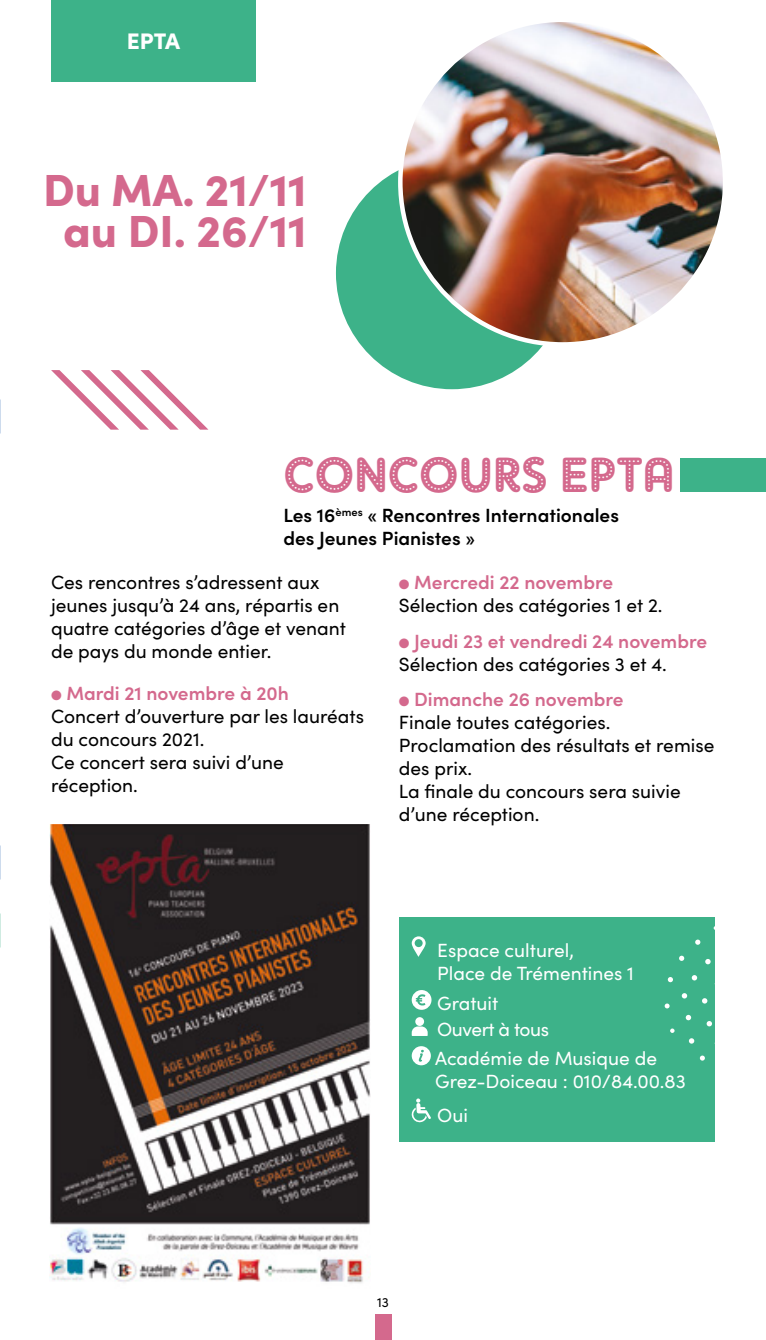
<style>
.page{position:relative;width:766px;height:1340px;background:#fff}
.page>*{position:absolute;margin:0;border:0;box-sizing:border-box;transform-origin:0 0}
.t1{font:49.5px "Adam Gorry Lights";color:#d4698d}
.t2{font:900 45px/40.5px "Sofia Pro";color:#d4698d;text-align:center}
.t3{font:900 22.5px "Sofia Pro";color:#fff}
.t4{font:19.12px/22.9px "Sofia Pro";color:#000}
.t5{font:19.12px/22.9px "Sofia Pro";color:#fff}
.t6{font:600 19.12px/22.9px "Sofia Pro";color:#d4698d}
.t7{font:600 19.12px/22.9px "Sofia Pro";color:#000}
.t8{font:19.12px/26.1px "Sofia Pro";letter-spacing:-.025em;color:#fff}
.t9{font:13.5px "Sofia Pro";color:#000}
.s1{color:#d4698d}
.s2{font-weight:600;color:#d4698d}
.s3{font-weight:400;color:#000}
</style>
<div class="page">
<div style="left:374px;top:1314px;width:17px;height:25px;background:#d4698d"></div>
<div style="left:336px;top:157px;width:232px;height:232px;background:#3db289;border-radius:50%"></div>
<img style="left:400px;top:20px;width:324px;height:324px;border-radius:162px">
<img style="left:49px;top:824px;width:321px;height:459px">
<div style="left:399px;top:917px;width:315px;height:224px;background:#3db289"></div>
<svg style="left:411px;top:936px;width:14px;height:20px"></svg>
<svg style="left:411px;top:990px;width:20px;height:19px"></svg>
<div style="left:415px;top:1017px;width:9px;height:8px;background:#fff;border-radius:50%"></div>
<svg style="left:411px;top:1026px;width:16px;height:9px"></svg>
<div style="left:411px;top:1046px;width:20px;height:19px;background:#fff;border-radius:50%"></div>
<svg style="left:418px;top:1049px;width:6px;height:12px"></svg>
<svg style="left:411px;top:1098px;width:20px;height:24px"></svg>
<svg style="left:695px;top:939px;width:5px;height:5px"></svg>
<svg style="left:705px;top:959px;width:5px;height:5px"></svg>
<svg style="left:679px;top:955px;width:5px;height:5px"></svg>
<svg style="left:667px;top:977px;width:5px;height:5px"></svg>
<svg style="left:681px;top:993px;width:6px;height:5px"></svg>
<svg style="left:691px;top:975px;width:6px;height:5px"></svg>
<svg style="left:702px;top:998px;width:5px;height:5px"></svg>
<svg style="left:685px;top:1014px;width:6px;height:6px"></svg>
<svg style="left:664px;top:1003px;width:5px;height:5px"></svg>
<svg style="left:670px;top:1028px;width:4px;height:4px"></svg>
<svg style="left:689px;top:1038px;width:5px;height:5px"></svg>
<svg style="left:699px;top:1055px;width:5px;height:5px"></svg>
<svg style="left:706px;top:1021px;width:5px;height:5px"></svg>
<svg style="left:51px;top:370px;width:157px;height:59px"></svg>
<div style="left:680px;top:458px;width:85px;height:34px;background:#3db289"></div>
<div style="left:51px;top:0;width:204px;height:81px;background:#3db289"></div>
<p class="t3" style="left:127px;top:23px;width:55px">EPTA</p>
<h2 class="t2" style="left:43px;top:166px;width:265px">Du MA. 21/11 au DI. 26/11</h2>
<h1 class="t1" style="left:283px;top:445px;width:393px">CONCOURS EPTA</h1>
<p class="t7" style="left:283px;top:503px;width:337px">Les 16<sup>èmes</sup> « Rencontres Internationales des Jeunes Pianistes »</p>
<p class="t4" style="left:51px;top:570px;width:296px">Ces rencontres s’adressent aux jeunes jusqu’à 24 ans, répartis en quatre catégories d’âge et venant de pays du monde entier.</p>
<p class="t4" style="left:51px;top:680px;width:314px"><span class="s1">●</span> <span class="s2">Mardi 21 novembre à 20h<br></span>Concert d’ouverture par les lauréats du concours 2021.<br>Ce concert sera suivi d’une réception.</p>
<p class="t4" style="left:399px;top:570px;width:265px"><span class="s1">●</span> <span class="s2">Mercredi 22 novembre<br></span>Sélection des catégories 1 et 2.</p>
<p class="t6" style="left:399px;top:628px;width:309px">● Jeudi 23 et vendredi 24 novembre<br><span class="s3">Sélection des catégories 3 et 4.</span></p>
<p class="t4" style="left:399px;top:687px;width:317px"><span class="s1">●</span> <span class="s2">Dimanche 26 novembre<br></span>Finale toutes catégories.<br>Proclamation des résultats et remise des prix.<br>La finale du concours sera suivie d’une réception.</p>
<p class="t5" style="left:437px;top:937px;width:198px">Espace culturel,<br>Place de Trémentines 1</p>
<p class="t8" style="left:437px;top:989px;width:113px">Gratuit<br>Ouvert à tous</p>
<p class="t5" style="left:435px;top:1046px;width:252px">Académie de Musique de<br>Grez-Doiceau : 010/84.00.83</p>
<p class="t5" style="left:437px;top:1102px;width:32px">Oui</p>
<p class="t9" style="left:377px;top:1291px;width:13px">13</p>
</div>
